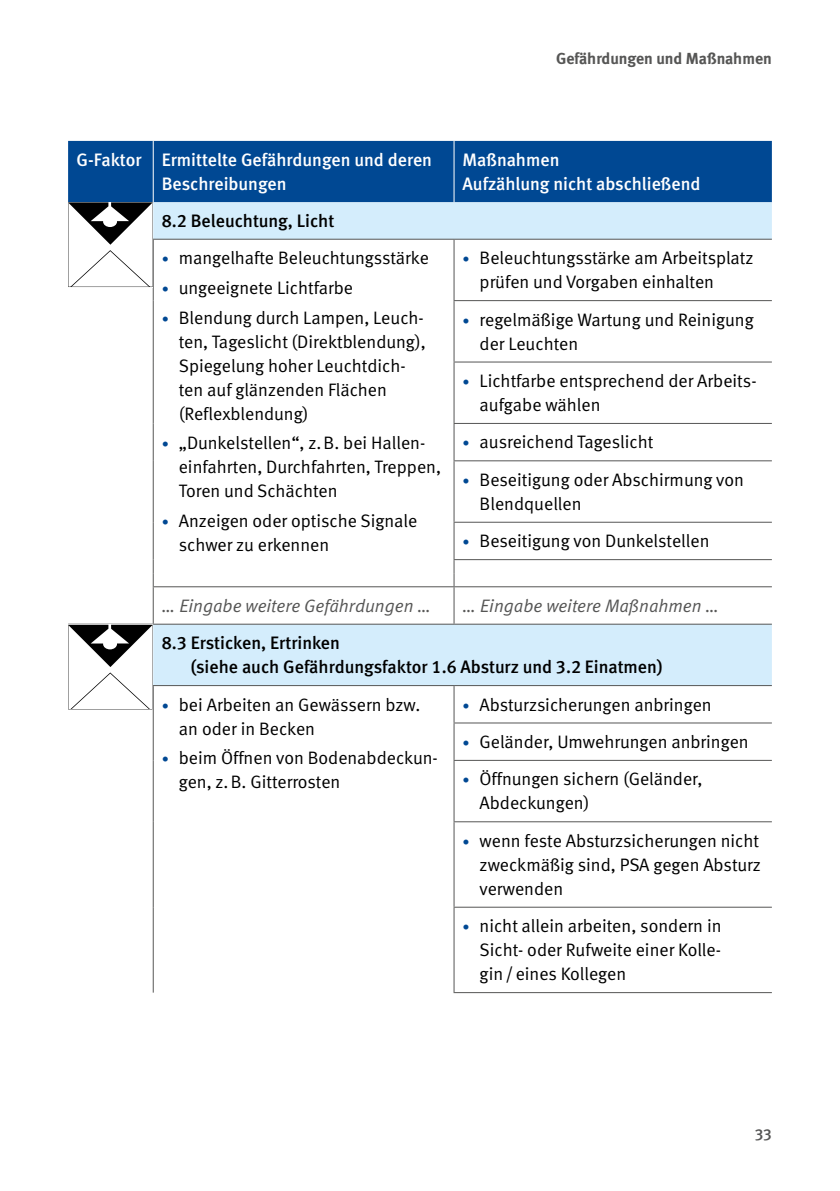
<style>
.page{position:relative;width:840px;height:1191px;background:#fff}
.page>*{position:absolute;margin:0;border:0;box-sizing:border-box;transform-origin:0 0}
.t1{font:18px/24px "DGUV Meta";color:#000}
.Tabellen_und_Graphen_TI_medium{font:500 18px/24px "DGUV Meta";color:#000}
.t2{font:500 18px/24px "DGUV Meta";color:#fff}
.Tabellen_und_Graphen_TI_grau_kursiv{font:italic 18px "DGUV Meta";color:#565655}
.t3{font:700 16px "DGUV Meta";color:#565655}
.t4{font:500 16px "DGUV Meta";color:#565655}
.s1{font-size:14px;color:#004893}
</style>
<div class="page">
<div style="left:68px;top:141px;width:703px;height:61px;background:#004893"></div>
<svg style="left:153px;top:202px;width:618px;height:483px"></svg>
<hr style="left:153px;top:141px;width:1px;height:61px;background:#fff">
<hr style="left:453px;top:141px;width:1px;height:61px;background:#fff">
<hr style="left:453px;top:240px;width:1px;height:60px;background:#565655">
<hr style="left:453px;top:300px;width:318px;height:1px;background:#565655">
<hr style="left:453px;top:301px;width:1px;height:60px;background:#565655">
<hr style="left:453px;top:361px;width:318px;height:1px;background:#565655">
<hr style="left:453px;top:362px;width:1px;height:61px;background:#565655">
<hr style="left:453px;top:423px;width:318px;height:1px;background:#565655">
<hr style="left:453px;top:424px;width:1px;height:36px;background:#565655">
<hr style="left:453px;top:460px;width:318px;height:1px;background:#565655">
<hr style="left:453px;top:461px;width:1px;height:61px;background:#565655">
<hr style="left:453px;top:522px;width:318px;height:1px;background:#565655">
<hr style="left:453px;top:523px;width:1px;height:36px;background:#565655">
<svg style="left:453px;top:560px;width:1px;height:26px"></svg>
<hr style="left:453px;top:587px;width:1px;height:36px;background:#565655">
<hr style="left:153px;top:686px;width:1px;height:37px;background:#565655">
<hr style="left:453px;top:686px;width:1px;height:36px;background:#565655">
<hr style="left:153px;top:723px;width:1px;height:37px;background:#565655">
<hr style="left:453px;top:722px;width:318px;height:1px;background:#565655">
<hr style="left:453px;top:723px;width:1px;height:37px;background:#565655">
<hr style="left:153px;top:760px;width:1px;height:61px;background:#565655">
<hr style="left:453px;top:760px;width:318px;height:1px;background:#565655">
<hr style="left:453px;top:761px;width:1px;height:60px;background:#565655">
<hr style="left:153px;top:821px;width:1px;height:86px;background:#565655">
<hr style="left:453px;top:821px;width:318px;height:1px;background:#565655">
<hr style="left:453px;top:822px;width:1px;height:84px;background:#565655">
<hr style="left:153px;top:907px;width:1px;height:85px;background:#565655">
<hr style="left:453px;top:906px;width:318px;height:1px;background:#565655">
<hr style="left:453px;top:907px;width:1px;height:85px;background:#565655">
<hr style="left:453px;top:992px;width:318px;height:1px;background:#565655">
<hr style="left:153px;top:240px;width:1px;height:61px;background:#565655">
<hr style="left:153px;top:301px;width:1px;height:61px;background:#565655">
<hr style="left:153px;top:362px;width:1px;height:61px;background:#565655">
<hr style="left:153px;top:423px;width:1px;height:38px;background:#565655">
<hr style="left:153px;top:461px;width:1px;height:61px;background:#565655">
<hr style="left:153px;top:522px;width:1px;height:37px;background:#565655">
<svg style="left:153px;top:559px;width:1px;height:27px"></svg>
<hr style="left:153px;top:586px;width:301px;height:1px;background:#565655">
<hr style="left:153px;top:587px;width:1px;height:36px;background:#565655">
<hr style="left:153px;top:239px;width:301px;height:1px;background:#565655">
<hr style="left:454px;top:239px;width:317px;height:1px;background:#565655">
<hr style="left:68px;top:623px;width:85px;height:1px;background:#565655">
<hr style="left:153px;top:623px;width:301px;height:1px;background:#565655">
<hr style="left:454px;top:623px;width:317px;height:1px;background:#565655">
<hr style="left:153px;top:685px;width:301px;height:1px;background:#565655">
<hr style="left:454px;top:685px;width:317px;height:1px;background:#565655">
<hr style="left:453px;top:559px;width:318px;height:1px;background:#565655">
<hr style="left:454px;top:586px;width:317px;height:1px;background:#565655">
<svg style="left:68px;top:202px;width:85px;height:85px"></svg>
<svg style="left:68px;top:624px;width:85px;height:86px"></svg>
<p class="t3" style="left:556px;top:49px;width:217px">Gefährdungen und Maßnahmen</p>
<p class="t2" style="left:162px;top:148px;width:272px;text-indent:-85px">G-Faktor Ermittelte Gefährdungen und deren<br>Beschreibungen</p>
<p class="t2" style="left:462px;top:148px;width:239px">Maßnahmen<br>Aufzählung nicht abschließend</p>
<p class="Tabellen_und_Graphen_TI_medium" style="left:162px;top:209px;width:174px">8.2 Beleuchtung, Licht</p>
<p class="t1" style="left:162px;top:246px;width:268px"><span class="s1">•</span> mangelhafte Beleuchtungsstärke</p>
<p class="t1" style="left:162px;top:276px;width:193px"><span class="s1">•</span> ungeeignete Lichtfarbe</p>
<p class="t1" style="left:179px;top:306px;width:248px;text-indent:-17px"><span class="s1">•</span> Blendung durch Lampen, Leuch&shy;ten, Tageslicht (Direktblendung),<br>Spiegelung hoher Leuchtdich&shy;ten auf glänzenden Flächen (Reflexblendung)</p>
<p class="t1" style="left:179px;top:431px;width:264px;text-indent:-17px"><span class="s1">•</span> „Dunkelstellen“, z.B. bei Hallen&shy;einfahrten, Durchfahrten, Treppen,<br>Toren und Schächten</p>
<p class="t1" style="left:179px;top:509px;width:240px;text-indent:-17px"><span class="s1">•</span> Anzeigen oder optische Signale schwer zu erkennen</p>
<p class="t1" style="left:479px;top:246px;width:275px;text-indent:-17px"><span class="s1">•</span> Beleuchtungsstärke am Arbeitsplatz prüfen und Vorgaben einhalten</p>
<p class="t1" style="left:479px;top:308px;width:275px;text-indent:-17px"><span class="s1">•</span> regelmäßige Wartung und Reinigung der Leuchten</p>
<p class="t1" style="left:479px;top:369px;width:278px;text-indent:-17px"><span class="s1">•</span> Lichtfarbe entsprechend der Arbeits&shy;aufgabe wählen</p>
<p class="t1" style="left:462px;top:430px;width:192px"><span class="s1">•</span> ausreichend Tageslicht</p>
<p class="t1" style="left:479px;top:468px;width:266px;text-indent:-17px"><span class="s1">•</span> Beseitigung oder Abschirmung von<br>Blendquellen</p>
<p class="t1" style="left:462px;top:529px;width:248px"><span class="s1">•</span> Beseitigung von Dunkelstellen</p>
<p class="Tabellen_und_Graphen_TI_grau_kursiv" style="left:162px;top:595px;width:271px">… Eingabe weitere Gefährdungen …</p>
<p class="Tabellen_und_Graphen_TI_grau_kursiv" style="left:462px;top:595px;width:258px">… Eingabe weitere Maßnahmen …</p>
<p class="Tabellen_und_Graphen_TI_medium" style="left:191px;top:631px;width:473px;text-indent:-29px">8.3 Ersticken, Ertrinken<br>(siehe auch Gefährdungsfaktor 1.6 Absturz und 3.2 Einatmen)</p>
<p class="t1" style="left:179px;top:692px;width:243px;text-indent:-17px"><span class="s1">•</span> bei Arbeiten an Gewässern bzw. an oder in Becken</p>
<p class="t1" style="left:179px;top:746px;width:260px;text-indent:-17px"><span class="s1">•</span> beim Öffnen von Bodenabdeckun&shy;gen, z.B. Gitterrosten</p>
<p class="t1" style="left:462px;top:692px;width:250px"><span class="s1">•</span> Absturzsicherungen anbringen</p>
<p class="t1" style="left:462px;top:730px;width:287px"><span class="s1">•</span> Geländer, Umwehrungen anbringen</p>
<p class="t1" style="left:479px;top:767px;width:224px;text-indent:-17px"><span class="s1">•</span> Öffnungen sichern (Geländer,<br>Abdeckungen)</p>
<p class="t1" style="left:479px;top:829px;width:283px;text-align:justify;text-indent:-17px"><span class="s1">•</span> wenn feste Absturzsicherungen nicht zweckmäßig sind, PSA gegen Absturz verwenden</p>
<p class="t1" style="left:479px;top:914px;width:243px;text-align:justify;text-indent:-17px"><span class="s1">•</span> nicht allein arbeiten, sondern in Sicht- oder Rufweite einer Kolle&shy;gin/eines Kollegen</p>
<p class="t4" style="left:754px;top:1124px;width:19px">33</p>
</div>
